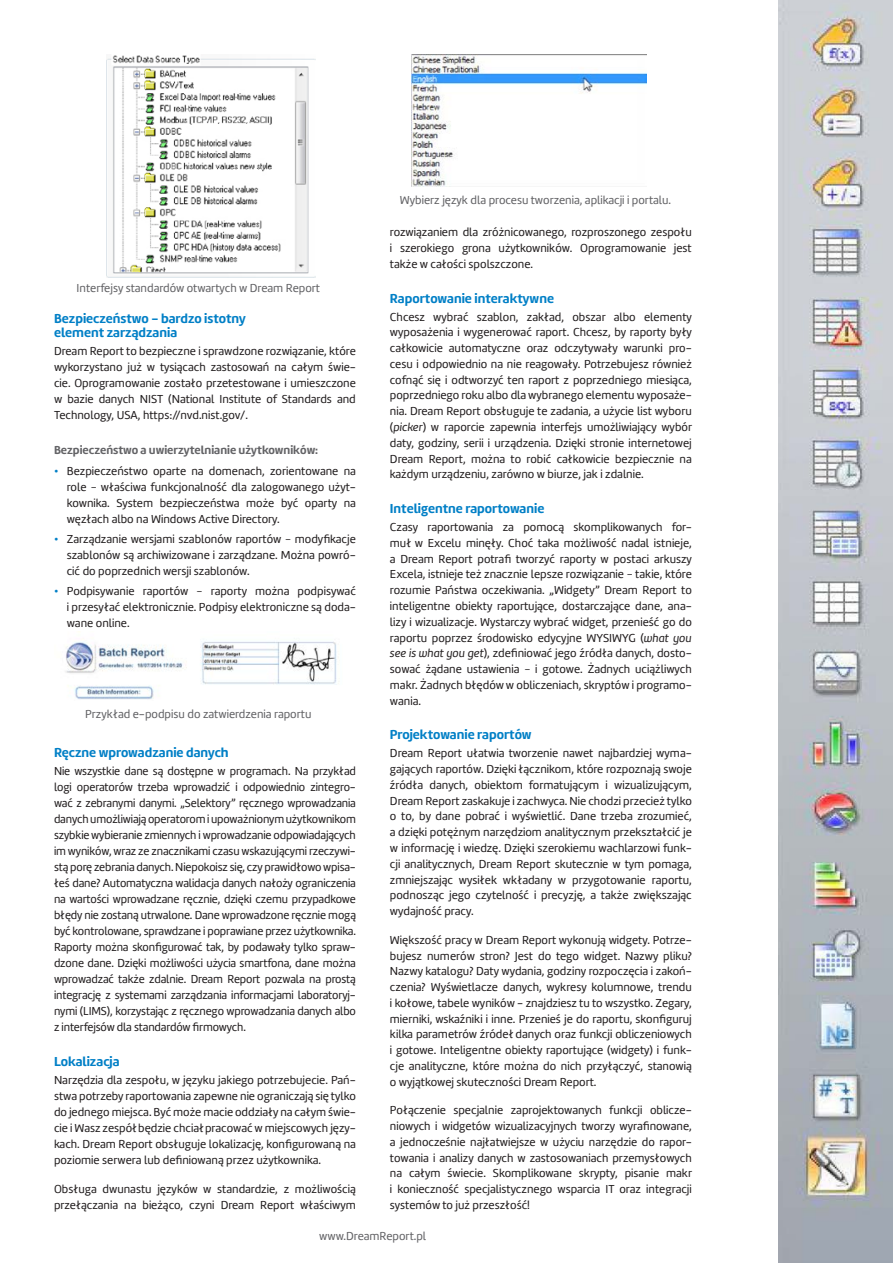
<style>
.page{position:relative;width:893px;height:1263px;background:#fff}
.page>*{position:absolute;margin:0;border:0;box-sizing:border-box;transform-origin:0 0}
.Naglowek_1_niebiesk{font:700 13.5px/13.8px "Marine";color:#007fc6}
.Podstawowy_bez_odst{font:12px/16px "Marine";color:#231f20;text-align:justify}
.Podstawowy{font:12px/15.8px "Marine";color:#231f20;text-align:justify}
.t1{font:12px "Marine";color:#636366}
.Naglowek_2_szary{font:700 12px "Marine";color:#636366}
.s1{color:#007fc6}
.s2{font-style:italic}
</style>
<div class="page">
<img style="left:778px;top:0;width:115px;height:1263px">
<img style="left:106px;top:55px;width:210px;height:222px">
<img style="left:65px;top:641px;width:272px;height:59px">
<img style="left:412px;top:54px;width:235px;height:132px">
<p class="t1" style="left:77px;top:280px;width:245px">Interfejsy standardów otwartych w Dream Report</p>
<p class="Naglowek_1_niebiesk" style="left:54px;top:312px;width:193px">Bezpieczeństwo − bardzo istotny element zarządzania</p>
<p class="Podstawowy_bez_odst" style="left:54px;top:343px;width:303px">Dream Report to bezpieczne i sprawdzone rozwiązanie, które wykorzystano już w tysiącach zastosowań na całym świe&shy;cie. Oprogramowanie zostało przetestowane i umieszczone w bazie danych NIST (National Institute of Standards and Technology, USA, https://nvd.nist.gov/.</p>
<p class="Naglowek_2_szary" style="left:54px;top:442px;width:266px">Bezpieczeństwo a uwierzytelnianie użytkowników:</p>
<p class="Podstawowy_bez_odst" style="left:67px;top:463px;width:291px;text-indent:-13px"><span class="s1">•</span> Bezpieczeństwo oparte na domenach, zorientowane na role − właściwa funkcjonalność dla zalogowanego użyt&shy;kownika. System bezpieczeństwa może być oparty na węzłach albo na Windows Active Directory.</p>
<p class="Podstawowy_bez_odst" style="left:67px;top:531px;width:291px;text-indent:-13px"><span class="s1">•</span> Zarządzanie wersjami szablonów raportów − modyfikacje szablonów są archiwizowane i zarządzane. Można powró&shy;cić do poprzednich wersji szablonów.</p>
<p class="Podstawowy_bez_odst" style="left:67px;top:583px;width:291px;text-indent:-13px"><span class="s1">•</span> Podpisywanie raportów − raporty można podpisywać i przesyłać elektronicznie. Podpisy elektroniczne są doda&shy;wane online.</p>
<p class="t1" style="left:85px;top:706px;width:228px">Przykład e-podpisu do zatwierdzenia raportu</p>
<p class="Naglowek_1_niebiesk" style="left:54px;top:745px;width:176px">Ręczne wprowadzanie danych</p>
<p class="Podstawowy_bez_odst" style="left:54px;top:763px;width:303px">Nie wszystkie dane są dostępne w programach. Na przykład logi operatorów trzeba wprowadzić i odpowiednio zintegro&shy;wać z zebranymi danymi. „Selektory” ręcznego wprowadzania danych umożliwiają operatorom i upoważnionym użytkownikom szybkie wybieranie zmiennych i wprowadzanie odpowiadających im wyników, wraz ze znacznikami czasu wskazującymi rzeczywi&shy;stą porę zebrania danych. Niepokoisz się, czy prawidłowo wpisa&shy;łeś dane? Automatyczna walidacja danych nałoży ograniczenia na wartości wprowadzane ręcznie, dzięki czemu przypadkowe błędy nie zostaną utrwalone. Dane wprowadzone ręcznie mogą być kontrolowane, sprawdzane i poprawiane przez użytkownika.<br>Raporty można skonfigurować tak, by podawały tylko spraw&shy;dzone dane. Dzięki możliwości użycia smartfona, dane można wprowadzać także zdalnie. Dream Report pozwala na prostą integrację z systemami zarządzania informacjami laboratoryj&shy;nymi (LIMS), korzystając z ręcznego wprowadzania danych albo z interfejsów dla standardów firmowych.</p>
<p class="Naglowek_1_niebiesk" style="left:54px;top:1054px;width:67px">Lokalizacja</p>
<p class="Podstawowy_bez_odst" style="left:54px;top:1072px;width:303px">Narzędzia dla zespołu, w języku jakiego potrzebujecie. Pań&shy;stwa potrzeby raportowania zapewne nie ograniczają się tylko do jednego miejsca. Być może macie oddziały na całym świe&shy;cie i Wasz zespół będzie chciał pracować w miejscowych języ&shy;kach. Dream Report obsługuje lokalizację, konfigurowaną na poziomie serwera lub definiowaną przez użytkownika.</p>
<p class="Podstawowy" style="left:54px;top:1181px;width:303px">Obsługa dwunastu języków w standardzie, z możliwością przełączania na bieżąco, czyni Dream Report właściwym</p>
<p class="t1" style="left:400px;top:192px;width:273px">Wybierz język dla procesu tworzenia, aplikacji i portalu.</p>
<p class="Podstawowy" style="left:390px;top:224px;width:303px">rozwiązaniem dla zróżnicowanego, rozproszonego zespołu i szerokiego grona użytkowników. Oprogramowanie jest także w całości spolszczone.</p>
<p class="Naglowek_1_niebiesk" style="left:390px;top:291px;width:166px">Raportowanie interaktywne</p>
<p class="Podstawowy_bez_odst" style="left:390px;top:309px;width:304px">Chcesz wybrać szablon, zakład, obszar albo elementy wyposażenia i wygenerować raport. Chcesz, by raporty były całkowicie automatyczne oraz odczytywały warunki pro&shy;cesu i odpowiednio na nie reagowały. Potrzebujesz również cofnąć się i odtworzyć ten raport z poprzedniego miesiąca, poprzedniego roku albo dla wybranego elementu wyposaże&shy;nia. Dream Report obsługuje te zadania, a użycie list wyboru (<span class="s2">picker</span>) w raporcie zapewnia interfejs umożliwiający wybór daty, godziny, serii i urządzenia. Dzięki stronie internetowej Dream Report, można to robić całkowicie bezpiecznie na każdym urządzeniu, zarówno w biurze, jak i zdalnie.</p>
<p class="Naglowek_1_niebiesk" style="left:390px;top:501px;width:156px">Inteligentne raportowanie</p>
<p class="Podstawowy_bez_odst" style="left:390px;top:519px;width:304px">Czasy raportowania za pomocą skomplikowanych for&shy;muł w Excelu minęły. Choć taka możliwość nadal istnieje, a Dream Report potrafi tworzyć raporty w postaci arkuszy Excela, istnieje też znacznie lepsze rozwiązanie − takie, które rozumie Państwa oczekiwania. „Widgety” Dream Report to inteligentne obiekty raportujące, dostarczające dane, ana&shy;lizy i wizualizacje. Wystarczy wybrać widget, przenieść go do raportu poprzez środowisko edycyjne WYSIWYG (<span class="s2">what you see is what you get</span>), zdefiniować jego źródła danych, dosto&shy;sować żądane ustawienia − i gotowe. Żadnych uciążliwych makr. Żadnych błędów w obliczeniach, skryptów i programo&shy;wania.</p>
<p class="Naglowek_1_niebiesk" style="left:390px;top:728px;width:143px">Projektowanie raportów</p>
<p class="Podstawowy_bez_odst" style="left:390px;top:745px;width:303px">Dream Report ułatwia tworzenie nawet najbardziej wyma&shy;gających raportów. Dzięki łącznikom, które rozpoznają swoje źródła danych, obiektom formatującym i wizualizującym, Dream Report zaskakuje i zachwyca. Nie chodzi przecież tylko o to, by dane pobrać i wyświetlić. Dane trzeba zrozumieć, a dzięki potężnym narzędziom analitycznym przekształcić je w informację i wiedzę. Dzięki szerokiemu wachlarzowi funk&shy;cji analitycznych, Dream Report skutecznie w tym pomaga, zmniejszając wysiłek wkładany w przygotowanie raportu, podnosząc jego czytelność i precyzję, a także zwiększając wydajność pracy.</p>
<p class="Podstawowy" style="left:390px;top:932px;width:303px">Większość pracy w Dream Report wykonują widgety. Potrze&shy;bujesz numerów stron? Jest do tego widget. Nazwy pliku?<br>Nazwy katalogu? Daty wydania, godziny rozpoczęcia i zakoń&shy;czenia? Wyświetlacze danych, wykresy kolumnowe, trendu i kołowe, tabele wyników - znajdziesz tu to wszystko. Zegary, mierniki, wskaźniki i inne. Przenieś je do raportu, skonfiguruj kilka parametrów źródeł danych oraz funkcji obliczeniowych i gotowe. Inteligentne obiekty raportujące (widgety) i funk&shy;cje analityczne, które można do nich przyłączyć, stanowią o wyjątkowej skuteczności Dream Report.</p>
<p class="Podstawowy" style="left:390px;top:1102px;width:304px">Połączenie specjalnie zaprojektowanych funkcji oblicze&shy;niowych i widgetów wizualizacyjnych tworzy wyrafinowane, a jednocześnie najłatwiejsze w użyciu narzędzie do rapor&shy;towania i analizy danych w zastosowaniach przemysłowych na całym świecie. Skomplikowane skrypty, pisanie makr i konieczność specjalistycznego wsparcia IT oraz integracji systemów to już przeszłość!</p>
<p class="t1" style="left:319px;top:1229px;width:109px">www.DreamReport.pl</p>
</div>
